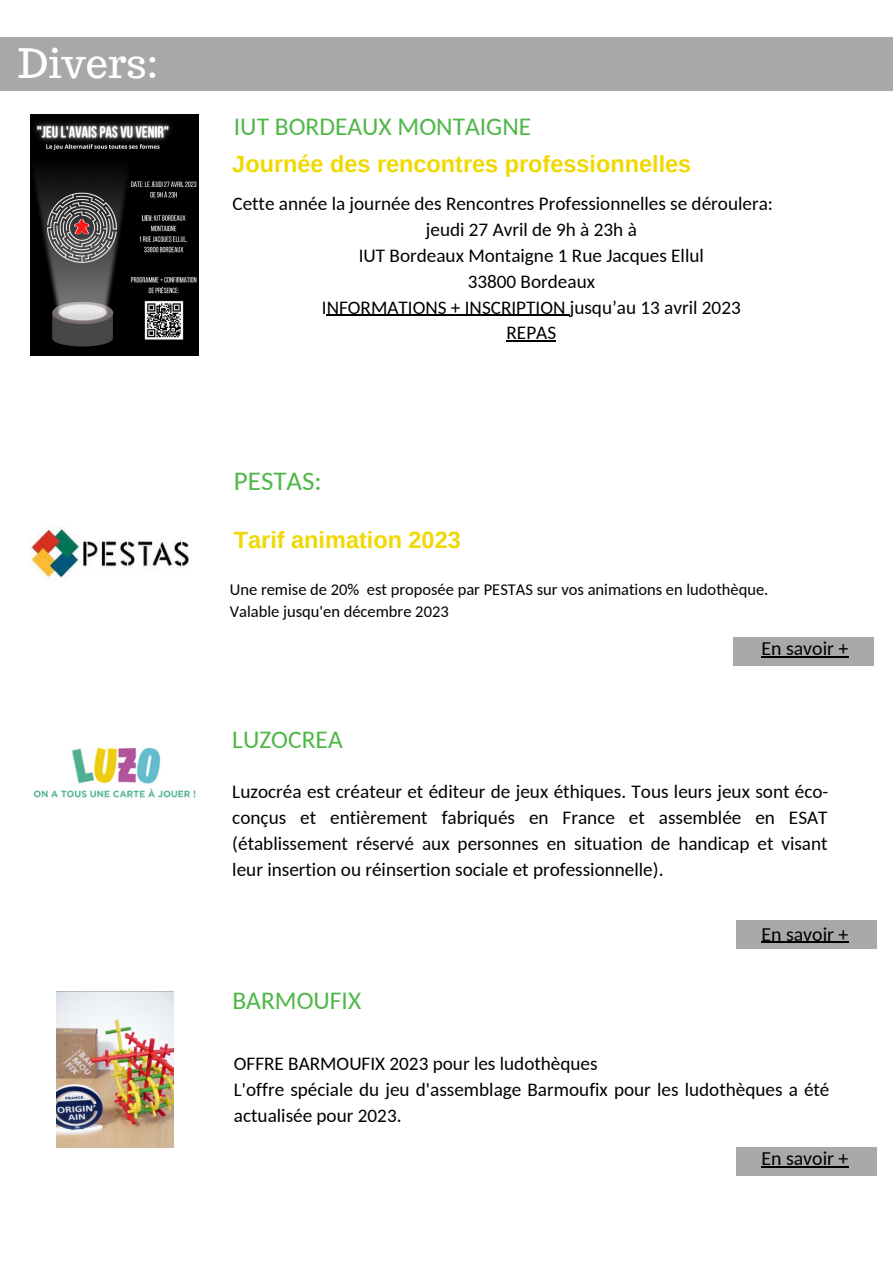
<style>
.page{position:relative;width:893px;height:1264px;background:#fff}
.page>*{position:absolute;margin:0;border:0;box-sizing:border-box;transform-origin:0 0}
.t1{font:39.6px "Trocchi";color:#fff}
.t2{font:27px "Carlito";color:#4fb748}
.t3{font:25.5px "Carlito";color:#4fb748}
.t4{font:700 23.4px "Arimo";color:#f0d800}
.t5{font:19.8px "Carlito";color:#000}
.t6{font:19.2px/25.8px "Carlito";color:#000;text-align:justify}
.t7{font:16.5px/22.5px "Carlito";color:#000}
</style>
<div class="page">
<div style="left:0;top:37px;width:892px;height:53px;background:#a8a8a8"></div>
<div style="left:733px;top:637px;width:140px;height:29px;background:#a8a8a8"></div>
<img style="left:30px;top:114px;width:169px;height:241px">
<img style="left:30px;top:527px;width:159px;height:53px">
<hr style="left:327px;top:315px;width:242px;height:1px;background:#000">
<hr style="left:506px;top:340px;width:50px;height:1px;background:#000">
<hr style="left:761px;top:656px;width:87px;height:1px;background:#000">
<img style="left:33px;top:747px;width:163px;height:51px">
<div style="left:736px;top:920px;width:140px;height:28px;background:#a8a8a8"></div>
<hr style="left:761px;top:941px;width:87px;height:1px;background:#000">
<img style="left:56px;top:991px;width:117px;height:156px">
<div style="left:736px;top:1147px;width:140px;height:28px;background:#a8a8a8"></div>
<hr style="left:761px;top:1166px;width:87px;height:1px;background:#000">
<h1 class="t1" style="left:18px;top:37px;width:141px">Divers:</h1>
<h3 class="t3" style="left:234px;top:116px;width:299px">IUT BORDEAUX MONTAIGNE</h3>
<p class="t4" style="left:232px;top:151px;width:460px">Journée des rencontres professionnelles</p>
<p class="t6" style="left:232px;top:192px;width:542px">Cette année la journée des Rencontres Professionnelles se déroulera:</p>
<p class="t6" style="left:426px;top:218px;width:212px">jeudi 27 Avril de 9h à 23h à</p>
<p class="t6" style="left:359px;top:244px;width:346px">IUT Bordeaux Montaigne 1 Rue Jacques Ellul</p>
<p class="t6" style="left:467px;top:270px;width:129px">33800 Bordeaux</p>
<p class="t6" style="left:322px;top:296px;width:420px">INFORMATIONS + INSCRIPTION jusqu’au 13 avril 2023</p>
<p class="t6" style="left:506px;top:322px;width:51px">REPAS</p>
<h2 class="t2" style="left:234px;top:470px;width:89px">PESTAS:</h2>
<p class="t4" style="left:234px;top:527px;width:228px">Tarif animation 2023</p>
<p class="t7" style="left:230px;top:579px;width:540px">Une remise de 20% est proposée par PESTAS sur vos animations en ludothèque.<br>Valable jusqu'en décembre 2023</p>
<p class="t5" style="left:761px;top:640px;width:89px">En savoir +</p>
<h3 class="t3" style="left:232px;top:728px;width:112px">LUZOCREA</h3>
<p class="t6" style="left:232px;top:780px;width:597px">Luzocréa est créateur et éditeur de jeux éthiques. Tous leurs jeux sont éco&shy;conçus et entièrement fabriqués en France et assemblée en ESAT (établissement réservé aux personnes en situation de handicap et visant leur insertion ou réinsertion sociale et professionnelle).</p>
<h3 class="t3" style="left:232px;top:989px;width:130px">BARMOUFIX</h3>
<p class="t5" style="left:761px;top:925px;width:89px">En savoir +</p>
<p class="t6" style="left:234px;top:1052px;width:597px;text-align:left">OFFRE BARMOUFIX 2023 pour les ludothèques<br>L'offre spéciale du jeu d'assemblage Barmoufix pour les ludothèques a été actualisée pour 2023.</p>
<p class="t5" style="left:761px;top:1150px;width:89px">En savoir +</p>
</div>
